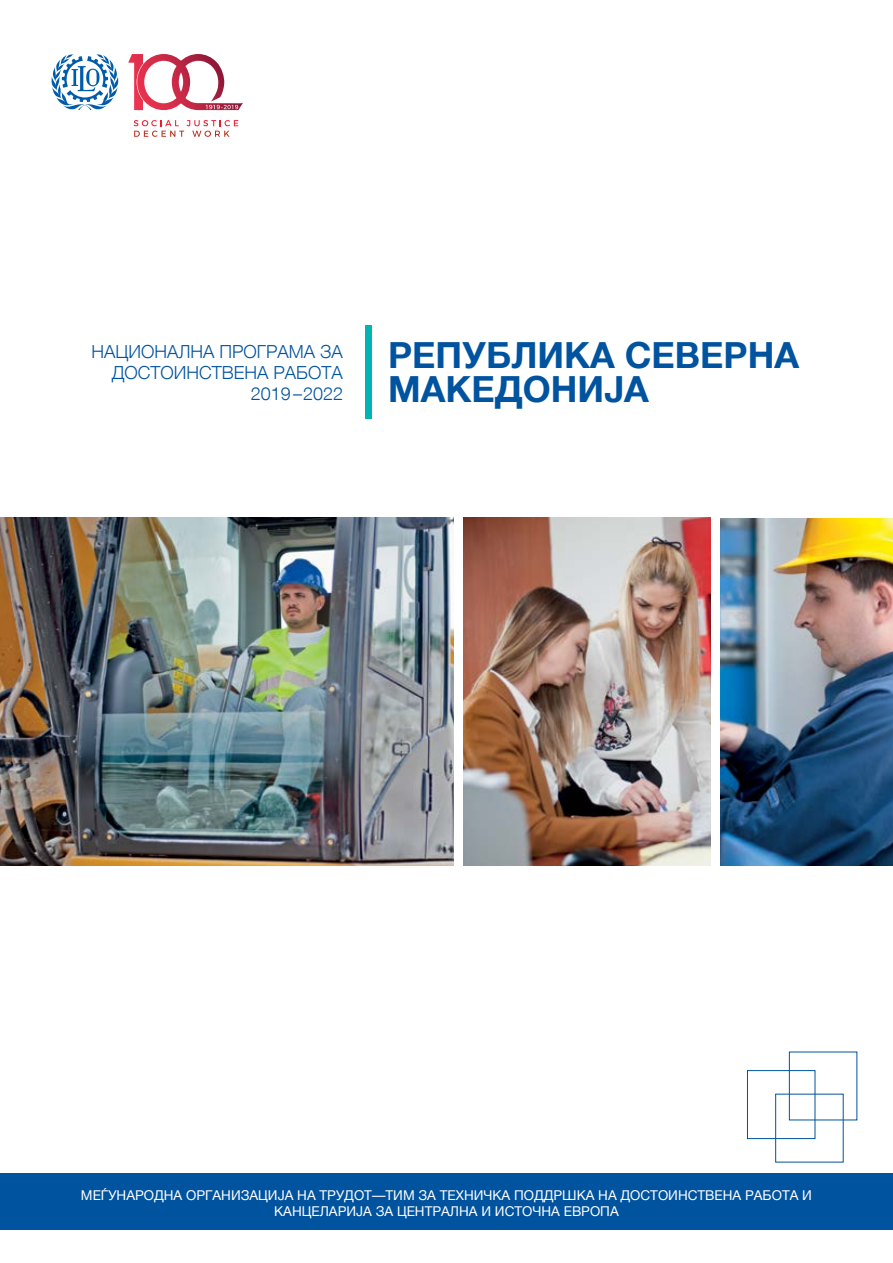
<style>
.page{position:relative;width:893px;height:1263px;background:#fff}
.page>*{position:absolute;margin:0;border:0;box-sizing:border-box;transform-origin:0 0}
.t1{font:700 36px/34.5px "Helvetica Neue LTCYR";color:#00539f}
.t2{font:300 18px/21px "Helvetica Neue LTCYR";color:#00539f;text-align:right}
.t3{font:13.5px/16.2px "Helvetica Neue LTCYR";color:#fff;text-align:center}
</style>
<div class="page">
<div style="left:0;top:1173px;width:893px;height:56px;background:#00539f"></div>
<svg style="left:52px;top:54px;width:67px;height:56px"></svg>
<svg style="left:134px;top:120px;width:104px;height:17px"></svg>
<svg style="left:128px;top:54px;width:115px;height:56px"></svg>
<div style="left:747px;top:1070px;width:68px;height:69px;border:1px solid #00539f"></div>
<div style="left:365px;top:325px;width:6px;height:94px;background:#00b5b1"></div>
<img style="left:720px;top:518px;width:173px;height:348px">
<img style="left:0;top:518px;width:453px;height:347px">
<img style="left:464px;top:518px;width:246px;height:347px">
<h2 class="t2" style="left:91px;top:341px;width:253px">НАЦИОНАЛНА ПРОГРАМА ЗА<br>ДОСТОИНСТВЕНА РАБОТА<br>2019 –2022</h2>
<h1 class="t1" style="left:388px;top:338px;width:412px">РЕПУБЛИКА СЕВЕРНА<br>МАКЕДОНИЈА</h1>
<p class="t3" style="left:81px;top:1187px;width:733px">МЕЃУНАРОДНА ОРГАНИЗАЦИЈА НА ТРУДОТ—ТИМ ЗА ТЕХНИЧКА ПОДДРШКА НА ДОСТОИНСТВЕНА РАБОТА И<br>КАНЦЕЛАРИЈА ЗА ЦЕНТРАЛНА И ИСТОЧНА ЕВРОПА</p>
</div>
